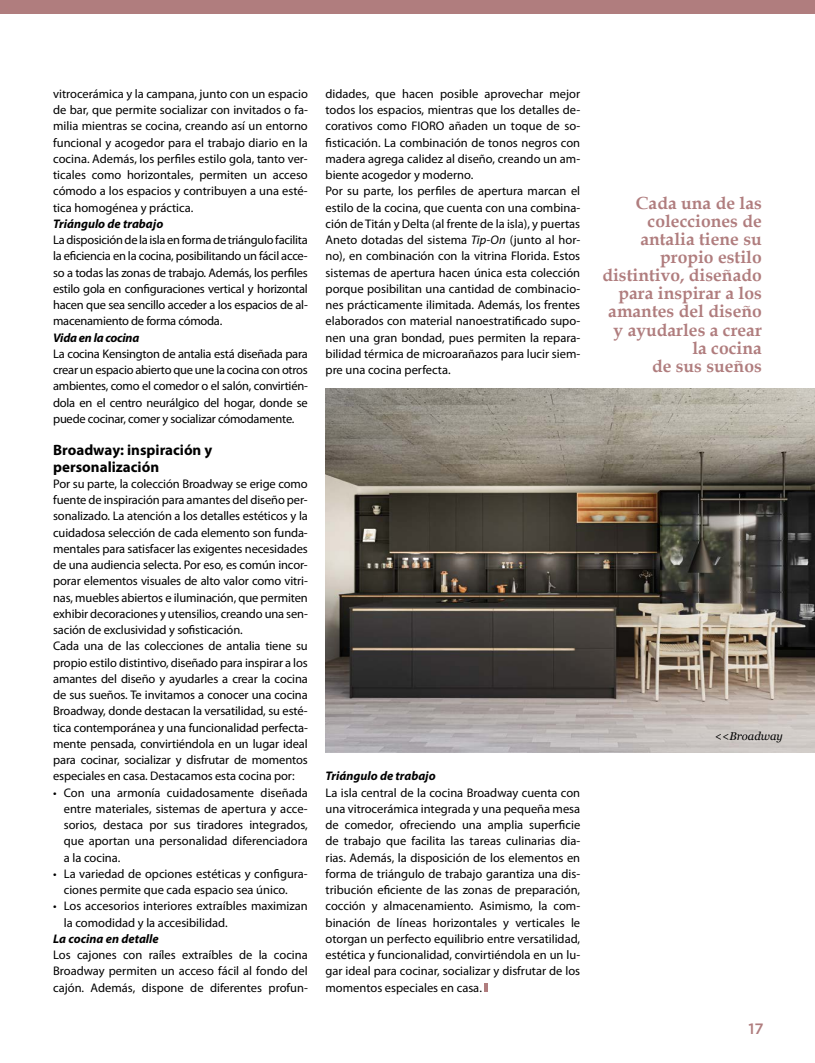
<style>
.page{position:relative;width:815px;height:1063px;background:#fff}
.page>*{position:absolute;margin:0;border:0;box-sizing:border-box;transform-origin:0 0}
.t1{font:700 17.5px/18.1px "Book Antiqua";color:#b07d7e;text-align:right}
.t2{font:700 15px/16.2px "Myriad Pro";color:#000}
.t3{font:500 15px "Gotham";color:#b07d7e}
.t4{font:12.5px/16.2px "Myriad Pro";letter-spacing:-.005em;color:#000;text-align:justify}
.t5{font:italic 700 12.5px "Myriad Pro";color:#000}
.t6{font:italic 700 12.5px "Myriad Pro";letter-spacing:-.02em;color:#000}
.t7{font:italic 11.25px "Georgia";color:#000}
.s1{font-style:italic}
</style>
<div class="page">
<div style="left:0;top:0;width:815px;height:14px;background:#b07d7e"></div>
<svg style="left:485px;top:983px;width:3px;height:9px"></svg>
<img style="left:326px;top:389px;width:489px;height:363px">
<p class="t4" style="left:53px;top:85px;width:256px">vitrocerámica y la campana, junto con un espacio de bar, que permite socializar con invitados o fa&shy;milia mientras se cocina, creando así un entorno funcional y acogedor para el trabajo diario en la cocina. Además, los perfiles estilo gola, tanto ver&shy;ticales como horizontales, permiten un acceso cómodo a los espacios y contribuyen a una esté&shy;tica homogénea y práctica.</p>
<p class="t5" style="left:53px;top:216px;width:112px">Triángulo de trabajo</p>
<p class="t4" style="left:53px;top:232px;width:256px">La disposición de la isla en forma de triángulo facilita la eficiencia en la cocina, posibilitando un fácil acce&shy;so a todas las zonas de trabajo. Además, los perfiles estilo gola en configuraciones vertical y horizontal hacen que sea sencillo acceder a los espacios de al&shy;macenamiento de forma cómoda.</p>
<p class="t6" style="left:53px;top:329px;width:88px">Vida en la cocina</p>
<p class="t4" style="left:53px;top:345px;width:256px">La cocina Kensington de antalia está diseñada para crear un espacio abierto que une la cocina con otros ambientes, como el comedor o el salón, convirtién&shy;dola en el centro neurálgico del hogar, donde se puede cocinar, comer y socializar cómodamente.</p>
<p class="t2" style="left:53px;top:442px;width:161px">Broadway: inspiración y personalización</p>
<p class="t4" style="left:53px;top:475px;width:256px;text-align:left">Por su parte, la colección Broadway se erige como fuente de inspiración para amantes del diseño per&shy;sonalizado. La atención a los detalles estéticos y la cuidadosa selección de cada elemento son funda&shy;mentales para satisfacer las exigentes necesidades de una audiencia selecta. Por eso, es común incor&shy;porar elementos visuales de alto valor como vitri&shy;nas, muebles abiertos e iluminación, que permiten exhibir decoraciones y utensilios, creando una sen&shy;sación de exclusividad y sofisticación.<br>Cada una de las colecciones de antalia tiene su propio estilo distintivo, diseñado para inspirar a los amantes del diseño y ayudarles a crear la cocina de sus sueños. Te invitamos a conocer una cocina Broadway, donde destacan la versatilidad, su esté&shy;tica contemporánea y una funcionalidad perfecta&shy;mente pensada, convirtiéndola en un lugar ideal para cocinar, socializar y disfrutar de momentos especiales en casa. Destacamos esta cocina por:</p>
<p class="t4" style="left:64px;top:784px;width:246px;text-indent:-11px">• Con una armonía cuidadosamente diseñada entre materiales, sistemas de apertura y acce&shy;sorios, destaca por sus tiradores integrados, que aportan una personalidad diferenciadora a la cocina.</p>
<p class="t4" style="left:64px;top:865px;width:246px;text-indent:-11px">• La variedad de opciones estéticas y configura&shy;ciones permite que cada espacio sea único.</p>
<p class="t4" style="left:64px;top:898px;width:246px;text-indent:-11px">• Los accesorios interiores extraíbles maximizan la comodidad y la accesibilidad.</p>
<p class="t5" style="left:53px;top:931px;width:107px">La cocina en detalle</p>
<p class="t4" style="left:53px;top:947px;width:256px">Los cajones con raíles extraíbles de la cocina Broadway permiten un acceso fácil al fondo del cajón. Además, dispone de diferentes profun-</p>
<p class="t4" style="left:326px;top:85px;width:256px;text-align:left">didades, que hacen posible aprovechar mejor todos los espacios, mientras que los detalles de&shy;corativos como FIORO añaden un toque de so&shy;fisticación. La combinación de tonos negros con madera agrega calidez al diseño, creando un am&shy;biente acogedor y moderno.<br>Por su parte, los perfiles de apertura marcan el estilo de la cocina, que cuenta con una combina&shy;ción de Titán y Delta (al frente de la isla), y puertas Aneto dotadas del sistema <span class="s1">Tip-On</span> (junto al hor&shy;no), en combinación con la vitrina Florida. Estos sistemas de apertura hacen única esta colección porque posibilitan una cantidad de combinacio&shy;nes prácticamente ilimitada. Además, los frentes elaborados con material nanoestratificado supo&shy;nen una gran bondad, pues permiten la repara&shy;bilidad térmica de microarañazos para lucir siem&shy;pre una cocina perfecta.</p>
<p class="t5" style="left:326px;top:768px;width:112px">Triángulo de trabajo</p>
<p class="t4" style="left:326px;top:784px;width:256px">La isla central de la cocina Broadway cuenta con una vitrocerámica integrada y una pequeña mesa de comedor, ofreciendo una amplia superficie de trabajo que facilita las tareas culinarias dia&shy;rias. Además, la disposición de los elementos en forma de triángulo de trabajo garantiza una dis&shy;tribución eficiente de las zonas de preparación, cocción y almacenamiento. Asimismo, la com&shy;binación de líneas horizontales y verticales le otorgan un perfecto equilibrio entre versatilidad, estética y funcionalidad, convirtiéndola en un lu&shy;gar ideal para cocinar, socializar y disfrutar de los momentos especiales en casa.</p>
<h1 class="t1" style="left:602px;top:194px;width:161px">Cada una de las colecciones de antalia tiene su propio estilo distintivo, diseñado para inspirar a los amantes del diseño y ayudarles a crear la cocina<br>de sus sueños</h1>
<p class="t7" style="left:715px;top:729px;width:69px">&lt;&lt;Broadway</p>
<p class="t3" style="left:749px;top:1018px;width:17px">17</p>
</div>
